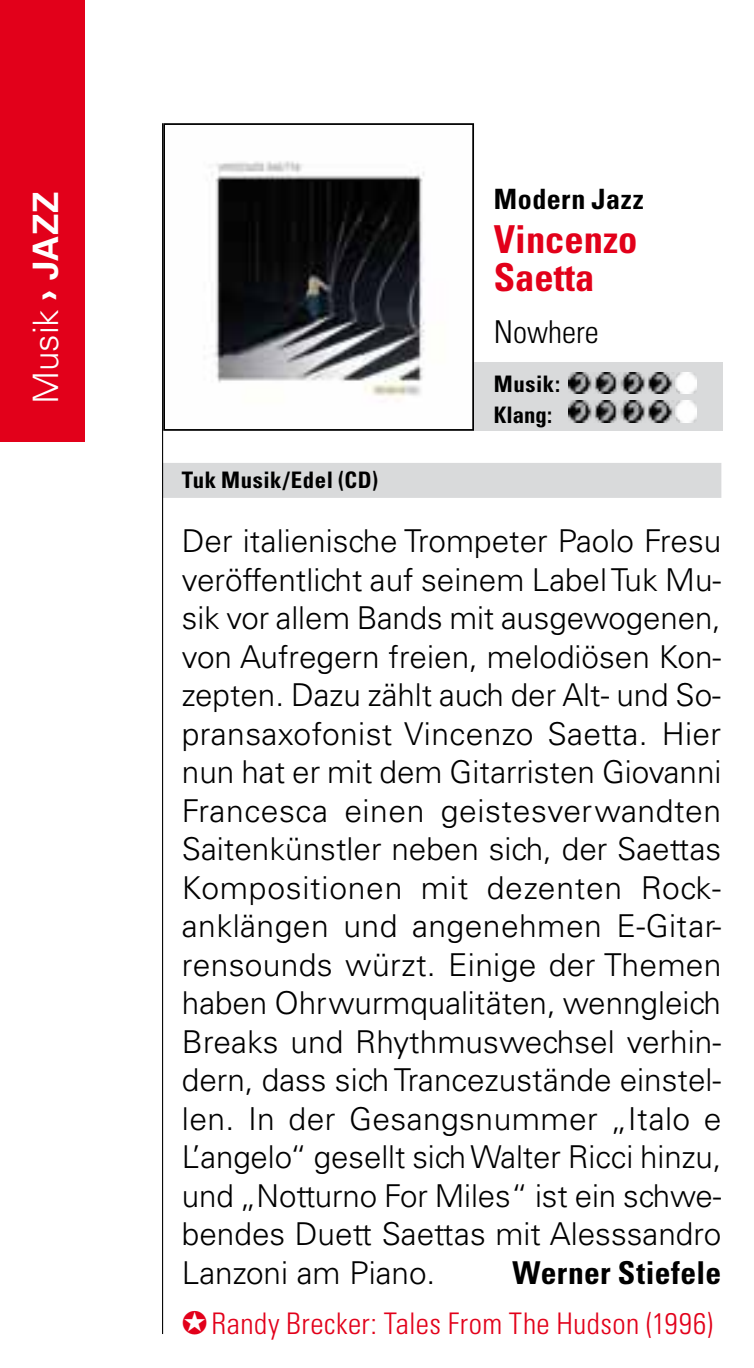
<style>
.page{position:relative;width:754px;height:1368px;background:#fff}
.page>*{position:absolute;margin:0;border:0;box-sizing:border-box;transform-origin:0 0}
.t1{font:700 condensed 38.5px/38.5px "Univers LT Std";color:#e2001a}
.t2{font:300 35px "Univers LT Std";letter-spacing:-.005em;color:#fff}
.t3{font:300 31.5px/38.5px "Univers LT Std";color:#000;text-align:justify}
.t4{font:700 condensed 31.5px "Univers LT Std";letter-spacing:.01em;color:#000}
.t5{font:300 condensed 31.5px "Univers LT Std";color:#000}
.t6{font:300 condensed 29.75px "Univers LT Std";letter-spacing:.015em;color:#e2001a}
.t7{font:700 condensed 28px "Univers LT Std";letter-spacing:.02em;color:#000}
.t8{font:700 condensed 22.75px/30.4px "Univers LT Std";letter-spacing:.02em;color:#000}
.s1{font-weight:700}
</style>
<div class="page">
<img style="left:214px;top:161px;width:211px;height:238px">
<div style="left:163px;top:123px;width:311px;height:308px;border:2px solid #000"></div>
<div style="left:474px;top:363px;width:248px;height:68px;background:#d9dadb"></div>
<img style="left:568px;top:372px;width:128px;height:22px">
<img style="left:568px;top:401px;width:128px;height:22px">
<div style="left:162px;top:463px;width:559px;height:35px;background:#d9dadb"></div>
<hr style="left:162px;top:123px;width:1px;height:1211px;background:#000">
<hr style="left:753px;top:783px;width:1px;height:35px;background:#d9dadb">
<div style="left:0;top:0;width:85px;height:441px;background:#e2001a"></div>
<p class="t2" style="left:25px;top:404px;width:214px;rotate:-90deg">Musik <span class="s1">› JAZZ</span></p>
<p class="t7" style="left:493px;top:182px;width:151px">Modern Jazz</p>
<p class="t1" style="left:493px;top:220px;width:145px">Vincenzo<br>Saetta</p>
<p class="t5" style="left:493px;top:313px;width:106px">Nowhere</p>
<p class="t8" style="left:182px;top:464px;width:198px">Tuk Musik/Edel (CD)</p>
<p class="t8" style="left:493px;top:369px;width:68px">Musik:<br>Klang:</p>
<p class="t3" style="left:182px;top:522px;width:541px">Der italienische Trompeter Paolo Fresu veröffentlicht auf seinem Label Tuk Mu&shy;sik vor allem Bands mit ausgewogenen, von Aufregern freien, melodiösen Kon&shy;zepten. Dazu zählt auch der Alt- und So&shy;pransaxofonist Vincenzo Saetta. Hier nun hat er mit dem Gitarristen Giovanni Francesca einen geistesverwandten Saitenkünstler neben sich, der Saettas Kompositionen mit dezenten Rock&shy;anklängen und angenehmen E-Gitar&shy;rensounds würzt. Einige der Themen haben Ohrwurmqualitäten, wenngleich Breaks und Rhythmuswechsel verhin&shy;dern, dass sich Trancezustände einstel&shy;len. In der Gesangsnummer „Italo e L’angelo“ gesellt sich Walter Ricci hinzu, und „Notturno For Miles“ ist ein schwe&shy;bendes Duett Saettas mit Alesssandro Lanzoni am Piano.</p>
<p class="t4" style="left:512px;top:1253px;width:210px">Werner Stiefele</p>
<p class="t6" style="left:182px;top:1306px;width:532px">✪Randy Brecker: Tales From The Hudson (1996)</p>
</div>
